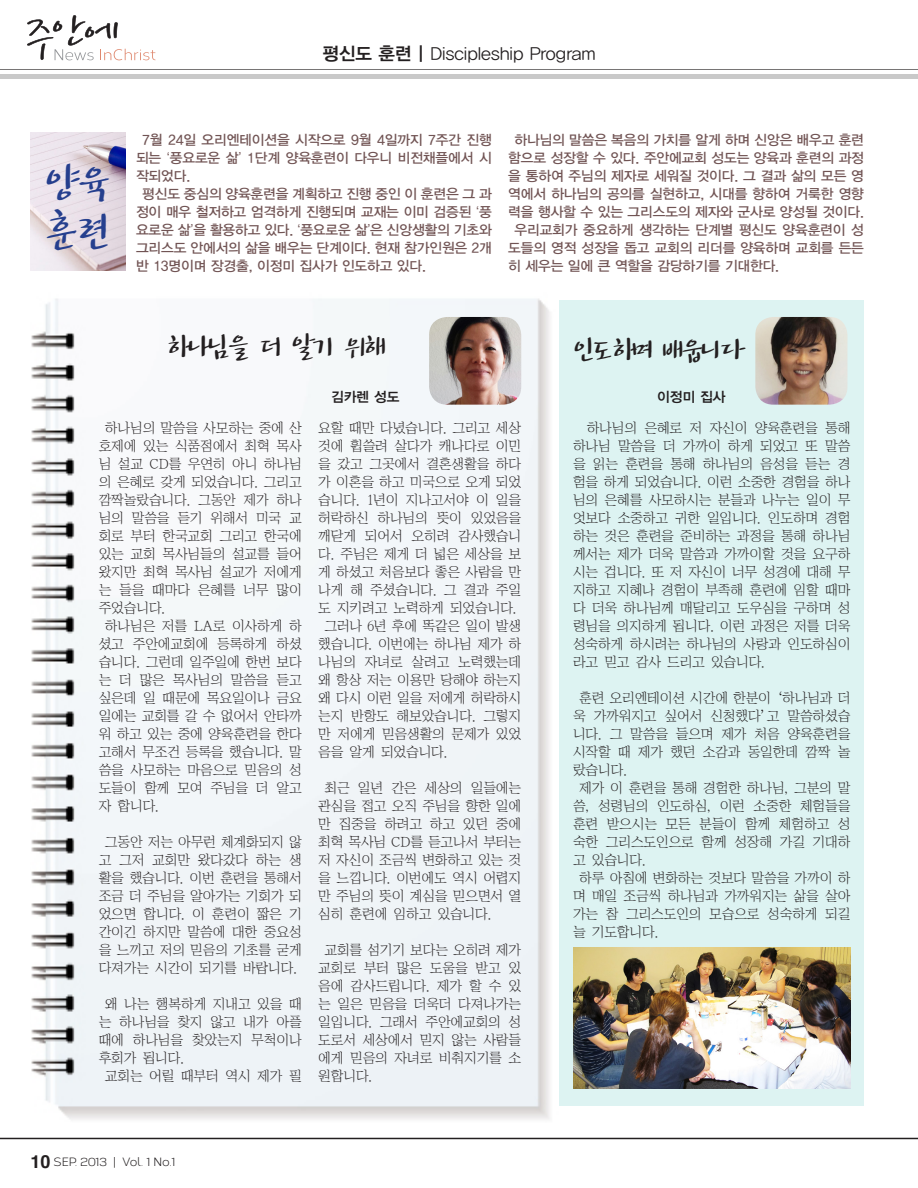
<style>
.page{position:relative;width:918px;height:1188px;background:#fff}
.page>*{position:absolute;margin:0;border:0;box-sizing:border-box;transform-origin:0 0}
.t1{font:49.65px/49.7px "Yoon V Jayu M 20";color:#253f8e}
.t2{font:33.15px "Yoon V Jayu M 20";letter-spacing:-.075em;color:#231f20}
.t3{font:18px "YDIYGO320";color:#231f20}
.t4{font:700 18px "Helvetica";color:#231f20}
.t5{font:13.8px/18px "Jabmlv 50";letter-spacing:-.01em;color:#231f20;text-align:justify}
.t6{font:13.8px "YDIYGO330";letter-spacing:-.01em;color:#715454}
.t7{font:13.8px "YDIYGO340";color:#231f20}
.t8{font:12px "Corbert";letter-spacing:-.01em;color:#231f20}
.s1{font-family:"YDIYGO340"}
.s2{font-family:"Arial"}
</style>
<div class="page">
<hr style="left:0;top:69px;width:918px;height:1px;background:#231f20">
<svg style="left:27px;top:15px;width:128px;height:45px"></svg>
<div style="left:0;top:74px;width:918px;height:5px;background:#c9c9c9"></div>
<hr style="left:0;top:1138px;width:918px;height:1px;background:#231f20">
<img style="left:30px;top:240px;width:520px;height:880px">
<img style="left:30px;top:132px;width:95px;height:138px">
<div style="left:559px;top:300px;width:305px;height:806px;background:#ddf3f2"></div>
<img style="left:755px;top:317px;width:92px;height:88px">
<img style="left:429px;top:317px;width:92px;height:88px">
<img style="left:573px;top:947px;width:277px;height:141px">
<h3 class="t3" style="left:322px;top:43px;width:275px"><span class="s1">평신도 훈련 |</span> Discipleship Program</h3>
<h1 class="t1" style="left:47px;top:158px;width:67px">양육 훈련</h1>
<p class="t6" style="left:142px;top:132px;width:351px">7월 24일 오리엔테이션을 시작으로 9월 4일까지 7주간 진행</p>
<p class="t6" style="left:136px;top:150px;width:357px">되는 <span class="s2">‘</span>풍요로운 삶<span class="s2">’</span> 1단계 양육훈련이 다우니 비전채플에서 시</p>
<p class="t6" style="left:136px;top:168px;width:56px">작되었다.</p>
<p class="t6" style="left:142px;top:186px;width:351px">평신도 중심의 양육훈련을 계획하고 진행 중인 이 훈련은 그 과</p>
<p class="t6" style="left:136px;top:204px;width:357px">정이 매우 철저하고 엄격하게 진행되며 교재는 이미 검증된 <span class="s2">‘</span>풍</p>
<p class="t6" style="left:136px;top:222px;width:357px">요로운 삶<span class="s2">’</span>을 활용하고 있다. <span class="s2">‘</span>풍요로운 삶<span class="s2">’</span>은 신앙생활의 기초와</p>
<p class="t6" style="left:136px;top:240px;width:357px">그리스도 안에서의 삶을 배우는 단계이다. 현재 참가인원은 2개</p>
<p class="t6" style="left:136px;top:258px;width:291px">반 13명이며 장경출, 이정미 집사가 인도하고 있다.</p>
<p class="t6" style="left:515px;top:132px;width:351px">하나님의 말씀은 복음의 가치를 알게 하며 신앙은 배우고 훈련</p>
<p class="t6" style="left:508px;top:150px;width:357px">함으로 성장할 수 있다. 주안에교회 성도는 양육과 훈련의 과정</p>
<p class="t6" style="left:508px;top:168px;width:357px">을 통하여 주님의 제자로 세워질 것이다. 그 결과 삶의 모든 영</p>
<p class="t6" style="left:508px;top:186px;width:357px">역에서 하나님의 공의를 실현하고, 시대를 향하여 거룩한 영향</p>
<p class="t6" style="left:508px;top:204px;width:357px">력을 행사할 수 있는 그리스도의 제자와 군사로 양성될 것이다.</p>
<p class="t6" style="left:515px;top:222px;width:351px">우리교회가 중요하게 생각하는 단계별 평신도 양육훈련이 성</p>
<p class="t6" style="left:508px;top:240px;width:357px">도들의 영적 성장을 돕고 교회의 리더를 양육하며 교회를 든든</p>
<p class="t6" style="left:508px;top:258px;width:272px">히 세우는 일에 큰 역할을 감당하기를 기대한다.</p>
<h2 class="t2" style="left:168px;top:330px;width:220px">하나님을 더 알기 위해</h2>
<h2 class="t2" style="left:575px;top:332px;width:170px">인도하며 배웁니다</h2>
<p class="t7" style="left:331px;top:389px;width:70px">김카렌 성도</p>
<p class="t7" style="left:657px;top:389px;width:70px">이정미 집사</p>
<p class="t5" style="left:105px;top:419px;width:198px">하나님의 말씀을 사모하는 중에 산</p>
<p class="t5" style="left:99px;top:437px;width:204px">호제에 있는 식품점에서 최혁 목사</p>
<p class="t5" style="left:99px;top:455px;width:204px">님 설교 CD를 우연히 아니 하나님</p>
<p class="t5" style="left:99px;top:473px;width:204px">의 은혜로 갖게 되었습니다. 그리고</p>
<p class="t5" style="left:99px;top:491px;width:204px">깜짝놀랐습니다. 그동안 제가 하나</p>
<p class="t5" style="left:99px;top:509px;width:204px">님의 말씀을 듣기 위해서 미국 교</p>
<p class="t5" style="left:99px;top:527px;width:204px">회로 부터 한국교회 그리고 한국에</p>
<p class="t5" style="left:99px;top:545px;width:204px">있는 교회 목사님들의 설교를 들어</p>
<p class="t5" style="left:99px;top:563px;width:204px">왔지만 최혁 목사님 설교가 저에게</p>
<p class="t5" style="left:99px;top:581px;width:204px">는 들을 때마다 은혜를 너무 많이</p>
<p class="t5" style="left:99px;top:599px;width:68px">주었습니다.</p>
<p class="t5" style="left:105px;top:617px;width:198px">하나님은 저를 LA로 이사하게 하</p>
<p class="t5" style="left:99px;top:635px;width:204px">셨고 주안에교회에 등록하게 하셨</p>
<p class="t5" style="left:99px;top:653px;width:204px">습니다. 그런데 일주일에 한번 보다</p>
<p class="t5" style="left:99px;top:671px;width:204px">는 더 많은 목사님의 말씀을 듣고</p>
<p class="t5" style="left:99px;top:689px;width:204px">싶은데 일 때문에 목요일이나 금요</p>
<p class="t5" style="left:99px;top:707px;width:204px">일에는 교회를 갈 수 없어서 안타까</p>
<p class="t5" style="left:99px;top:725px;width:204px">워 하고 있는 중에 양육훈련을 한다</p>
<p class="t5" style="left:99px;top:743px;width:204px">고해서 무조건 등록을 했습니다. 말</p>
<p class="t5" style="left:99px;top:761px;width:204px">씀을 사모하는 마음으로 믿음의 성</p>
<p class="t5" style="left:99px;top:779px;width:204px">도들이 함께 모여 주님을 더 알고</p>
<p class="t5" style="left:99px;top:797px;width:62px">자 합니다.</p>
<p class="t5" style="left:99px;top:833px;width:204px;text-align:center">그동안 저는 아무런 체계화되지 않 고 그저 교회만 왔다갔다 하는 생 활을 했습니다. 이번 훈련을 통해서 조금 더 주님을 알아가는 기회가 되 었으면 합니다. 이 훈련이 짧은 기 간이긴 하지만 말씀에 대한 중요성 을 느끼고 저의 믿음의 기초를 굳게 다져가는 시간이 되기를 바랍니다.</p>
<p class="t5" style="left:105px;top:995px;width:198px">왜 나는 행복하게 지내고 있을 때</p>
<p class="t5" style="left:99px;top:1013px;width:204px">는 하나님을 찾지 않고 내가 아플</p>
<p class="t5" style="left:99px;top:1031px;width:204px">때에 하나님을 찾았는지 무척이나</p>
<p class="t5" style="left:99px;top:1049px;width:87px">후회가 됩니다.</p>
<p class="t5" style="left:105px;top:1067px;width:198px">교회는 어릴 때부터 역시 제가 필</p>
<p class="t5" style="left:318px;top:419px;width:204px">요할 때만 다녔습니다. 그리고 세상</p>
<p class="t5" style="left:318px;top:437px;width:204px">것에 휩쓸려 살다가 캐나다로 이민</p>
<p class="t5" style="left:318px;top:455px;width:204px">을 갔고 그곳에서 결혼생활을 하다</p>
<p class="t5" style="left:318px;top:473px;width:204px">가 이혼을 하고 미국으로 오게 되었</p>
<p class="t5" style="left:318px;top:491px;width:204px">습니다. 1년이 지나고서야 이 일을</p>
<p class="t5" style="left:318px;top:509px;width:204px">허락하신 하나님의 뜻이 있었음을</p>
<p class="t5" style="left:318px;top:527px;width:204px">깨닫게 되어서 오히려 감사했습니</p>
<p class="t5" style="left:318px;top:545px;width:204px">다. 주님은 제게 더 넓은 세상을 보</p>
<p class="t5" style="left:318px;top:563px;width:204px">게 하셨고 처음보다 좋은 사람을 만</p>
<p class="t5" style="left:318px;top:581px;width:204px">나게 해 주셨습니다. 그 결과 주일</p>
<p class="t5" style="left:318px;top:599px;width:200px">도 지키려고 노력하게 되었습니다.</p>
<p class="t5" style="left:325px;top:617px;width:198px">그러나 6년 후에 똑같은 일이 발생</p>
<p class="t5" style="left:318px;top:635px;width:204px">했습니다. 이번에는 하나님 제가 하</p>
<p class="t5" style="left:318px;top:653px;width:204px">나님의 자녀로 살려고 노력했는데</p>
<p class="t5" style="left:318px;top:671px;width:204px">왜 항상 저는 이용만 당해야 하는지</p>
<p class="t5" style="left:318px;top:689px;width:204px">왜 다시 이런 일을 저에게 허락하시</p>
<p class="t5" style="left:318px;top:707px;width:204px">는지 반항도 해보았습니다. 그렇지</p>
<p class="t5" style="left:318px;top:725px;width:204px">만 저에게 믿음생활의 문제가 있었</p>
<p class="t5" style="left:318px;top:743px;width:131px">음을 알게 되었습니다.</p>
<p class="t5" style="left:318px;top:779px;width:204px;text-indent:6px">최근 일년 간은 세상의 일들에는 관심을 접고 오직 주님을 향한 일에 만 집중을 하려고 하고 있던 중에 최혁 목사님 CD를 듣고나서 부터는 저 자신이 조금씩 변화하고 있는 것 을 느낍니다. 이번에도 역시 어렵지 만 주님의 뜻이 계심을 믿으면서 열 심히 훈련에 임하고 있습니다.</p>
<p class="t5" style="left:318px;top:941px;width:204px;text-indent:6px">교회를 섬기기 보다는 오히려 제가 교회로 부터 많은 도움을 받고 있 음에 감사드립니다. 제가 할 수 있 는 일은 믿음을 더욱더 다져나가는 일입니다. 그래서 주안에교회의 성 도로서 세상에서 믿지 않는 사람들 에게 믿음의 자녀로 비춰지기를 소 원합니다.</p>
<h3 class="t4" style="left:30px;top:1147px;width:22px">10</h3>
<p class="t8" style="left:54px;top:1153px;width:123px">SEP. 2013 | Vol. 1 No.1</p>
<p class="t5" style="left:573px;top:419px;width:279px;text-indent:14px">하나님의 은혜로 저 자신이 양육훈련을 통해 하나님 말씀을 더 가까이 하게 되었고 또 말씀 을 읽는 훈련을 통해 하나님의 음성을 듣는 경 험을 하게 되었습니다. 이런 소중한 경험을 하나 님의 은혜를 사모하시는 분들과 나누는 일이 무 엇보다 소중하고 귀한 일입니다. 인도하며 경험 하는 것은 훈련을 준비하는 과정을 통해 하나님 께서는 제가 더욱 말씀과 가까이할 것을 요구하 시는 겁니다. 또 저 자신이 너무 성경에 대해 무 지하고 지혜나 경험이 부족해 훈련에 임할 때마 다 더욱 하나님께 매달리고 도우심을 구하며 성 령님을 의지하게 됩니다. 이런 과정은 저를 더욱 성숙하게 하시려는 하나님의 사랑과 인도하심이 라고 믿고 감사 드리고 있습니다.</p>
<p class="t5" style="left:579px;top:689px;width:273px">훈련 오리엔테이션 시간에 한분이 ‘하나님과 더</p>
<p class="t5" style="left:573px;top:707px;width:279px">욱 가까워지고 싶어서 신청했다’고 말씀하셨습</p>
<p class="t5" style="left:573px;top:725px;width:279px">니다. 그 말씀을 들으며 제가 처음 양육훈련을</p>
<p class="t5" style="left:573px;top:743px;width:279px">시작할 때 제가 했던 소감과 동일한데 깜짝 놀</p>
<p class="t5" style="left:573px;top:761px;width:56px">랐습니다.</p>
<p class="t5" style="left:579px;top:779px;width:273px">제가 이 훈련을 통해 경험한 하나님, 그분의 말</p>
<p class="t5" style="left:573px;top:797px;width:279px">씀, 성령님의 인도하심, 이런 소중한 체험들을</p>
<p class="t5" style="left:573px;top:815px;width:279px">훈련 받으시는 모든 분들이 함께 체험하고 성</p>
<p class="t5" style="left:573px;top:833px;width:279px">숙한 그리스도인으로 함께 성장해 가길 기대하</p>
<p class="t5" style="left:573px;top:851px;width:74px">고 있습니다.</p>
<p class="t5" style="left:579px;top:869px;width:273px">하루 아침에 변화하는 것보다 말씀을 가까이 하</p>
<p class="t5" style="left:573px;top:887px;width:279px">며 매일 조금씩 하나님과 가까워지는 삶을 살아</p>
<p class="t5" style="left:573px;top:905px;width:279px">가는 참 그리스도인의 모습으로 성숙하게 되길</p>
<p class="t5" style="left:573px;top:923px;width:87px">늘 기도합니다.</p>
</div>
